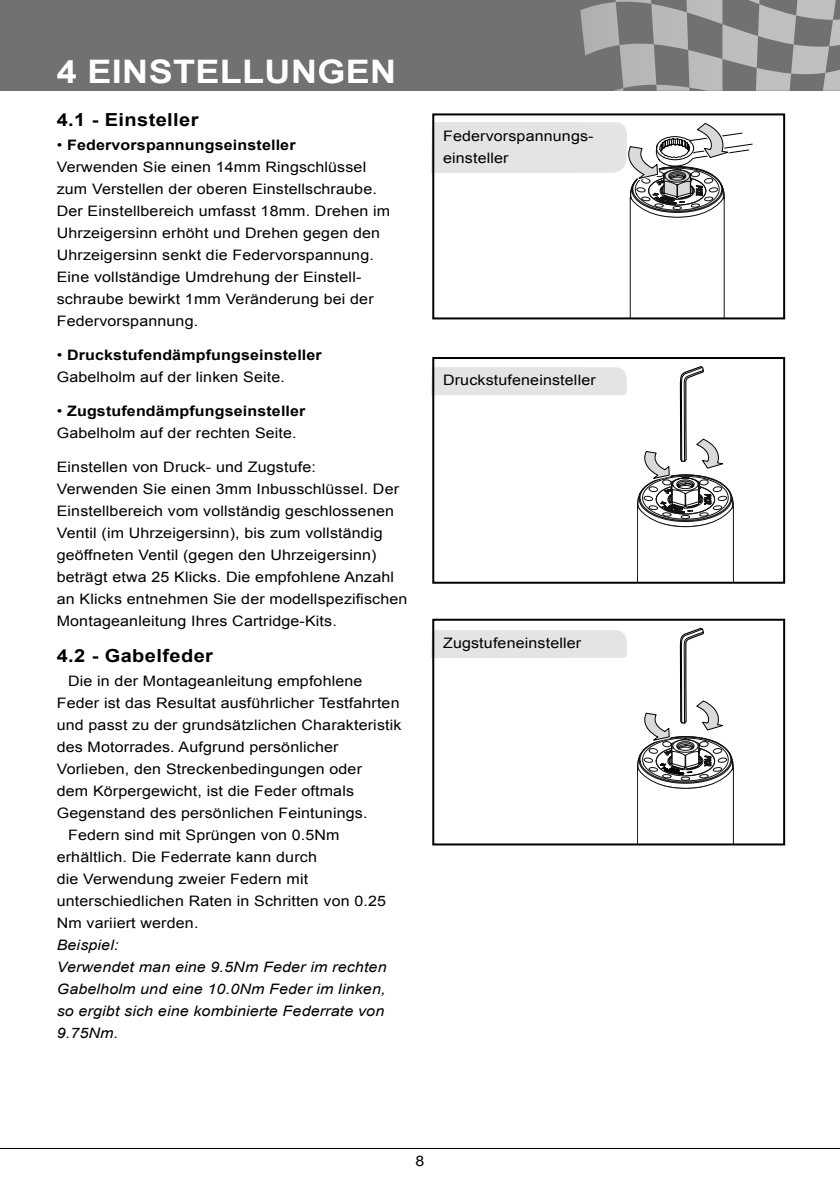
<style>
.page{position:relative;width:840px;height:1191px;background:#fff}
.page>*{position:absolute;margin:0;border:0;box-sizing:border-box;transform-origin:0 0}
.t1{font:700 32.4px "Arial";letter-spacing:.01em;color:#fff;scale:1.11 1}
.t2{font:700 18px "Arial";letter-spacing:.02em;color:#000;scale:1.11 1}
.t3{font:14.4px/22px "Arial";letter-spacing:.01em;color:#000;scale:1.11 1}
.t4{font:italic 14.4px/22px "Arial";letter-spacing:.01em;color:#000;scale:1.11 1}
.t5{font:700 14.4px/22px "Arial";letter-spacing:.01em;color:#000;scale:1.11 1}
.s1{font-weight:700}
.s2{font-weight:400}
</style>
<div class="page">
<div style="left:0;top:0;width:839px;height:91px;background:#707172"></div>
<svg style="left:580px;top:0;width:259px;height:91px"></svg>
<hr style="left:0;top:1148px;width:839px;height:1px;background:#000">
<div style="left:431px;top:630px;width:195px;height:28px;background:#e3e4e4"></div>
<div style="left:431px;top:367px;width:195px;height:28px;background:#e3e4e4"></div>
<svg style="left:431px;top:122px;width:321px;height:194px"></svg>
<div style="left:432px;top:113px;width:352px;height:206px;border:2px solid #000"></div>
<svg style="left:637px;top:366px;width:96px;height:215px"></svg>
<div style="left:432px;top:357px;width:352px;height:227px;border:2px solid #000"></div>
<svg style="left:637px;top:628px;width:96px;height:214px"></svg>
<div style="left:432px;top:619px;width:352px;height:226px;border:2px solid #000"></div>
<h1 class="t1" style="left:57px;top:50px;width:307px">4 Einstellungen</h1>
<p class="t2" style="left:57px;top:108px;width:129px">4.1 - Einsteller</p>
<p class="t3" style="left:57px;top:134px;width:302px">• <span class="s1">Federvorspannungseinsteller<br></span>Verwenden Sie einen 14mm Ringschlüssel zum Verstellen der oberen Einstellschraube.<br>Der Einstellbereich umfasst 18mm. Drehen im Uhrzeigersinn erhöht und Drehen gegen den Uhrzeigersinn senkt die Federvorspannung.<br>Eine vollständige Umdrehung der Einstell&shy;schraube bewirkt 1mm Veränderung bei der Federvorspannung.</p>
<p class="t5" style="left:57px;top:344px;width:240px"><span class="s2">•</span> Druckstufendämpfungseinsteller<br><span class="s2">Gabelholm auf der linken Seite.</span></p>
<p class="t3" style="left:57px;top:400px;width:225px">• <span class="s1">Zugstufendämpfungseinsteller<br></span>Gabelholm auf der rechten Seite.</p>
<p class="t3" style="left:57px;top:456px;width:317px">Einstellen von Druck- und Zugstufe:<br>Verwenden Sie einen 3mm Inbusschlüssel. Der Einstellbereich vom vollständig geschlossenen Ventil (im Uhrzeigersinn), bis zum vollständig geöffneten Ventil (gegen den Uhrzeigersinn) beträgt etwa 25 Klicks. Die empfohlene Anzahl an Klicks entnehmen Sie der modellspezifischen Montageanleitung Ihres Cartridge-Kits.</p>
<p class="t2" style="left:57px;top:643px;width:142px">4.2 - Gabelfeder</p>
<p class="t3" style="left:68px;top:669px;width:266px">Die in der Montageanleitung empfohlene</p>
<p class="t3" style="left:57px;top:691px;width:310px">Feder ist das Resultat ausführlicher Testfahrten</p>
<p class="t3" style="left:57px;top:713px;width:312px">und passt zu der grundsätzlichen Charakteristik</p>
<p class="t3" style="left:57px;top:735px;width:255px">des Motorrades. Aufgrund persönlicher</p>
<p class="t3" style="left:57px;top:757px;width:276px">Vorlieben, den Streckenbedingungen oder</p>
<p class="t3" style="left:57px;top:779px;width:269px">dem Körpergewicht, ist die Feder oftmals</p>
<p class="t3" style="left:57px;top:801px;width:281px">Gegenstand des persönlichen Feintunings.</p>
<p class="t3" style="left:68px;top:823px;width:246px">Federn sind mit Sprüngen von 0.5Nm</p>
<p class="t3" style="left:57px;top:845px;width:236px">erhältlich. Die Federrate kann durch</p>
<p class="t3" style="left:57px;top:867px;width:228px">die Verwendung zweier Federn mit</p>
<p class="t3" style="left:57px;top:889px;width:298px">unterschiedlichen Raten in Schritten von 0.25</p>
<p class="t3" style="left:57px;top:911px;width:129px">Nm variiert werden.</p>
<p class="t4" style="left:57px;top:933px;width:298px">Beispiel:<br>Verwendet man eine 9.5Nm Feder im rechten<br>Gabelholm und eine 10.0Nm Feder im linken, so ergibt sich eine kombinierte Federrate von<br>9.75Nm.</p>
<p class="t3" style="left:443px;top:125px;width:137px">Federvorspannungs&shy;einsteller</p>
<p class="t3" style="left:443px;top:369px;width:139px">Druckstufeneinsteller</p>
<p class="t3" style="left:443px;top:632px;width:126px">Zugstufeneinsteller</p>
<p class="t3" style="left:415px;top:1149px;width:10px">8</p>
</div>
